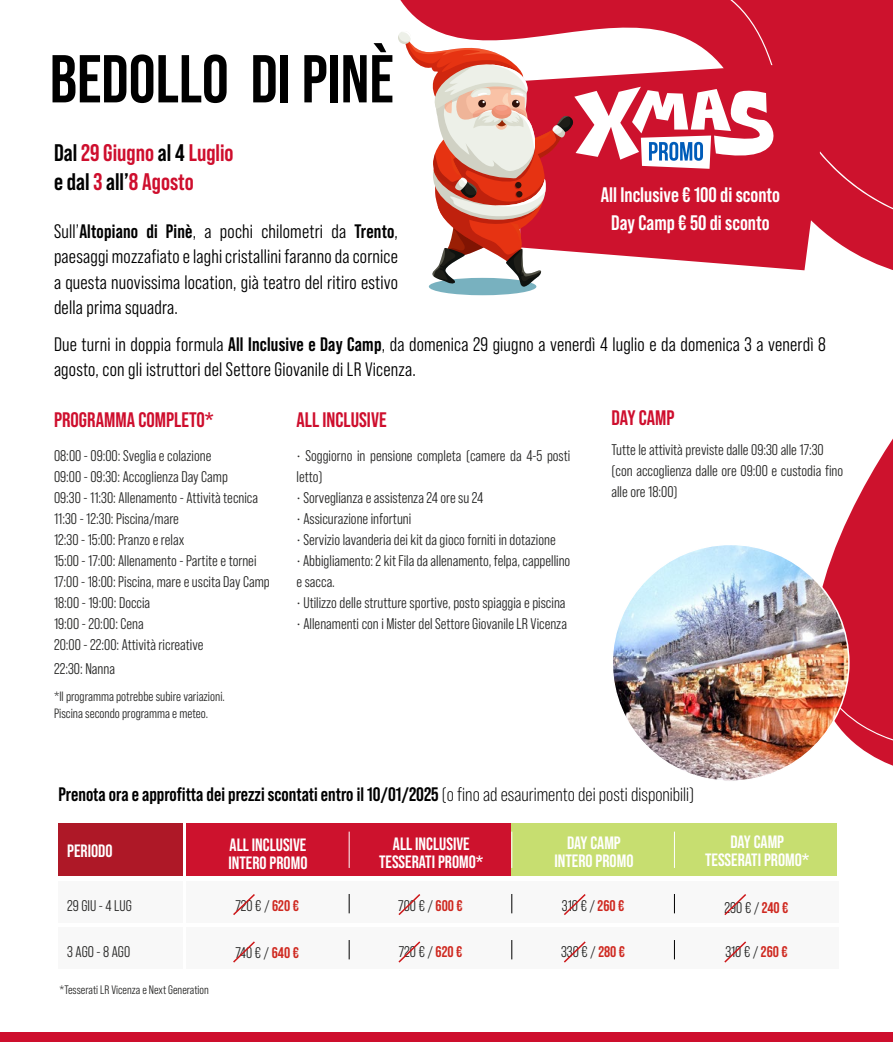
<style>
.page{position:relative;width:893px;height:1042px;background:#fff}
.page>*{position:absolute;margin:0;border:0;box-sizing:border-box;transform-origin:0 0}
.t1{font:700 67.5px "Bebas Neue Pro";color:#000}
.t2{font:700 24px/28.8px "Bebas Neue Pro";color:#ce0e2d}
.t3{font:700 21px/28.5px "Bebas Neue Pro";color:#fff;text-align:center}
.t4{font:700 21px "Bebas Neue Pro";color:#ce0e2d}
.t5{font:19.5px/25.5px "Bebas Neue Pro Middle";letter-spacing:.01em;color:#000;text-align:justify}
.t6{font:700 19.5px "Bebas Neue Pro";color:#000}
.t7{font:700 17.85px/18px "Bebas Neue Pro";color:#fff;text-align:center}
.t8{font:15.45px/21px "Bebas Neue Pro Middle";color:#282827}
.t9{font:15.45px/21px "Bebas Neue Pro Middle";color:#282827;scale:.95 1}
.t10{font:13.5px/16.5px "Bebas Neue Pro Middle";color:#282827}
.t11{font:12.3px "Bebas Neue Pro Middle";color:#282827}
.s1{color:#000}
.s2{font-family:"Bebas Neue Pro";font-weight:700}
.s3{font-weight:400}
.s4{font-family:"Bebas Neue Pro";font-weight:700;color:#cf2920}
</style>
<div class="page">
<div style="left:0;top:1032px;width:893px;height:10px;background:#ce0e2d"></div>
<div style="left:186px;top:823px;width:325px;height:53px;background:#cd122d"></div>
<div style="left:511px;top:823px;width:325px;height:53px;background:#c7de70"></div>
<div style="left:58px;top:823px;width:125px;height:53px;background:#ae1827"></div>
<div style="left:58px;top:881px;width:125px;height:41px;background:#f8f8f8"></div>
<div style="left:58px;top:927px;width:125px;height:41px;background:#f8f8f8"></div>
<div style="left:186px;top:881px;width:653px;height:41px;background:#f8f8f8"></div>
<div style="left:186px;top:927px;width:653px;height:41px;background:#f8f8f8"></div>
<hr style="left:349px;top:831px;width:1px;height:37px;background:#fff">
<svg style="left:349px;top:894px;width:1px;height:19px"></svg>
<svg style="left:349px;top:940px;width:1px;height:19px"></svg>
<hr style="left:511px;top:831px;width:1px;height:37px;background:#fff">
<hr style="left:674px;top:831px;width:1px;height:37px;background:#fff">
<svg style="left:511px;top:894px;width:1px;height:19px"></svg>
<svg style="left:511px;top:940px;width:1px;height:19px"></svg>
<svg style="left:674px;top:894px;width:1px;height:19px"></svg>
<svg style="left:674px;top:940px;width:1px;height:19px"></svg>
<svg style="left:233px;top:894px;width:22px;height:21px"></svg>
<svg style="left:233px;top:941px;width:22px;height:22px"></svg>
<svg style="left:398px;top:894px;width:23px;height:21px"></svg>
<svg style="left:398px;top:941px;width:23px;height:22px"></svg>
<svg style="left:564px;top:894px;width:22px;height:21px"></svg>
<svg style="left:564px;top:941px;width:22px;height:22px"></svg>
<svg style="left:724px;top:894px;width:22px;height:21px"></svg>
<svg style="left:724px;top:941px;width:22px;height:22px"></svg>
<svg style="left:400px;top:0;width:493px;height:271px;fill:#cd122d"></svg>
<div style="left:420px;top:0;width:473px;height:229px;background:#cd122d"></div>
<svg style="left:792px;top:61px;width:40px;height:209px;background:#d32e46"></svg>
<div style="left:429px;top:278px;width:107px;height:17px;background:#78b1bf;border-radius:50%"></div>
<svg style="left:398px;top:31px;width:394px;height:256px"></svg>
<svg style="left:822px;top:438px;width:71px;height:328px"></svg>
<img style="left:612px;top:544px;width:237px;height:237px;border-radius:118px">
<h1 class="t1" style="left:50px;top:40px;width:345px">BEDOLLO DI PINÈ</h1>
<h2 class="t2" style="left:54px;top:138px;width:181px"><span class="s1">Dal</span> 29 Giugno <span class="s1">al 4</span> Luglio <span class="s1">e dal</span> 3 <span class="s1">all’</span>8 Agosto</h2>
<h3 class="t3" style="left:601px;top:180px;width:181px">All Inclusive € 100 di sconto<br>Day Camp € 50 di sconto</h3>
<p class="t5" style="left:54px;top:218px;width:346px">Sull’<span class="s2">Altopiano di Pinè</span>, a pochi chilometri da <span class="s2">Trento</span>, paesaggi mozzafiato e laghi cristallini faranno da cornice a questa nuovissima location, già teatro del ritiro estivo della prima squadra.</p>
<p class="t5" style="left:54px;top:331px;width:773px">Due turni in doppia formula <span class="s2">All Inclusive e Day Camp</span>, da domenica 29 giugno a venerdì 4 luglio e da domenica 3 a venerdì 8 agosto, con gli istruttori del Settore Giovanile di LR Vicenza.</p>
<h3 class="t4" style="left:54px;top:408px;width:161px">PROGRAMMA COMPLETO*</h3>
<h3 class="t4" style="left:296px;top:408px;width:92px">ALL INCLUSIVE</h3>
<h3 class="t4" style="left:611px;top:405px;width:65px">DAY CAMP</h3>
<p class="t9" style="left:296px;top:445px;width:290px">• Soggiorno in pensione completa (camere da 4-5 posti letto)</p>
<p class="t9" style="left:296px;top:487px;width:198px">• Sorveglianza e assistenza 24 ore su 24</p>
<p class="t9" style="left:296px;top:508px;width:122px">• Assicurazione infortuni</p>
<p class="t9" style="left:296px;top:529px;width:274px">• Servizio lavanderia dei kit da gioco forniti in dotazione</p>
<p class="t9" style="left:296px;top:550px;width:290px">• Abbigliamento: 2 kit Fila da allenamento, felpa, cappellino e sacca.</p>
<p class="t9" style="left:296px;top:592px;width:285px">• Utilizzo delle strutture sportive, posto spiaggia e piscina</p>
<p class="t9" style="left:296px;top:613px;width:286px">• Allenamenti con i Mister del Settore Giovanile LR Vicenza</p>
<p class="t8" style="left:611px;top:439px;width:233px">Tutte le attività previste dalle 09:30 alle 17:30 (con accoglienza dalle ore 09:00 e custodia fino alle ore 18:00)</p>
<p class="t8" style="left:54px;top:445px;width:217px">08:00 - 09:00: Sveglia e colazione<br>09:00 - 09:30: Accoglienza Day Camp<br>09:30 - 11:30: Allenamento - Attività tecnica 11:30 - 12:30: Piscina/mare<br>12:30 - 15:00: Pranzo e relax<br>15:00 - 17:00: Allenamento - Partite e tornei 17:00 - 18:00: Piscina, mare e uscita Day Camp 18:00 - 19:00: Doccia<br>19:00 - 20:00: Cena<br>20:00 - 22:00: Attività ricreative</p>
<p class="t8" style="left:54px;top:658px;width:63px">22:30: Nanna</p>
<p class="t10" style="left:54px;top:688px;width:172px">*Il programma potrebbe subire variazioni.<br>Piscina secondo programma e meteo.</p>
<p class="t6" style="left:58px;top:783px;width:637px">Prenota ora e approfitta dei prezzi scontati entro il 10/01/2025 <span class="s3">(o fino ad esaurimento dei posti disponibili)</span></p>
<p class="t7" style="left:67px;top:842px;width:47px">PERIODO</p>
<p class="t7" style="left:228px;top:836px;width:81px;text-align:left">ALL INCLUSIVE<br>INTERO PROMO</p>
<p class="t7" style="left:379px;top:835px;width:106px">ALL INCLUSIVE<br>TESSERATI PROMO*</p>
<p class="t7" style="left:554px;top:834px;width:81px">DAY CAMP<br>INTERO PROMO</p>
<p class="t7" style="left:705px;top:833px;width:106px">DAY CAMP<br>TESSERATI PROMO*</p>
<p class="t8" style="left:67px;top:895px;width:66px">29 GIU - 4 LUG</p>
<p class="t8" style="left:67px;top:941px;width:64px">3 AGO - 8 AGO</p>
<p class="t8" style="left:235px;top:895px;width:65px">720 € / <span class="s4">620 €</span></p>
<p class="t8" style="left:235px;top:942px;width:65px">740 € / <span class="s4">640 €</span></p>
<p class="t8" style="left:398px;top:895px;width:66px">700 € / <span class="s4">600 €</span></p>
<p class="t8" style="left:399px;top:941px;width:65px">720 € / <span class="s4">620 €</span></p>
<p class="t8" style="left:562px;top:895px;width:64px">310 € / <span class="s4">260 €</span></p>
<p class="t8" style="left:561px;top:941px;width:65px">330 € / <span class="s4">280 €</span></p>
<p class="t8" style="left:725px;top:897px;width:65px">290 € / <span class="s4">240 €</span></p>
<p class="t8" style="left:725px;top:941px;width:64px">310 € / <span class="s4">260 €</span></p>
<p class="t11" style="left:59px;top:983px;width:151px">*Tesserati LR Vicenza e Next Generation</p>
</div>
